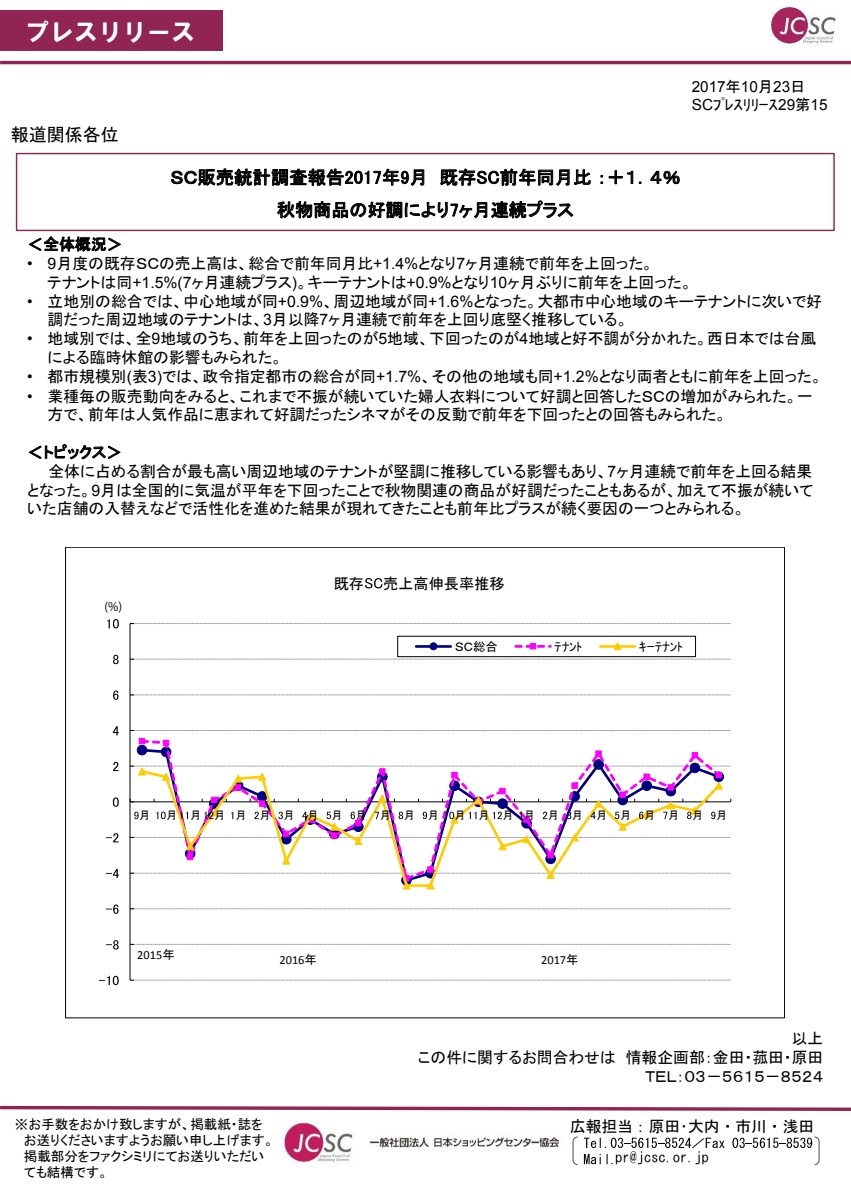
<style>
.page{position:relative;width:851px;height:1195px;background:#fff}
.page>*{position:absolute;margin:0;border:0;box-sizing:border-box;transform-origin:0 0}
.t1{font:24.3px "HG Soei Kakugothic UB";letter-spacing:.005em;color:#fff}
.t2{font:18.15px "MS P Gothic";letter-spacing:.01em;color:#000}
.t3{font:18px "MS P Gothic";color:#000}
.t4{font:15.9px/18.9px "MS P Gothic";color:#000}
.t5{font:15.9px "MS Gothic";letter-spacing:-.01em;color:#000}
.t6{font:15.3px "MS P Gothic";letter-spacing:-.005em;color:#000}
.t7{font:15.3px "Arial";letter-spacing:-.005em;color:#000}
.t8{font:15.15px "MS P Gothic";color:#000}
.t9{font:13.5px/16.2px "MS P Gothic";color:#000}
.t10{font:13.5px "MS Gothic";color:#000}
.t11{font:12.3px "Calibri";color:#000}
.t12{font:12.3px "MS P Gothic";color:#000}
.t13{font:12px "Koz Go Pr 6 N";color:#000}
.t14{font:11.1px "MS P Gothic";letter-spacing:1.175em;color:#000}
.s1{font-family:"MS P Gothic"}
.s2{font-family:"Arial"}
.s3{font-size:18px}
.s4{font-family:"MS Gothic"}
</style>
<div class="page">
<hr style="left:0;top:61px;width:850px;height:3px;background:#902452">
<img style="left:771px;top:7px;width:64px;height:36px">
<svg style="left:0;top:1105px;width:850px;height:6px"></svg>
<div style="left:0;top:10px;width:222px;height:41px;background:#902452"></div>
<div style="left:16px;top:153px;width:818px;height:78px;border:1px solid #902452"></div>
<svg style="left:171px;top:168px;width:253px;height:18px"></svg>
<svg style="left:440px;top:168px;width:151px;height:18px"></svg>
<svg style="left:600px;top:175px;width:2px;height:9px"></svg>
<svg style="left:608px;top:170px;width:25px;height:14px"></svg>
<svg style="left:650px;top:171px;width:29px;height:13px"></svg>
<svg style="left:277px;top:200px;width:296px;height:19px"></svg>
<svg style="left:28px;top:236px;width:93px;height:16px"></svg>
<svg style="left:28px;top:444px;width:93px;height:15px"></svg>
<img style="left:282px;top:1119px;width:278px;height:45px">
<svg style="left:572px;top:1136px;width:248px;height:29px"></svg>
<hr style="left:130px;top:623px;width:1px;height:357px;background:#000">
<svg style="left:130px;top:980px;width:600px;height:1px"></svg>
<svg style="left:131px;top:944px;width:599px;height:1px"></svg>
<svg style="left:130px;top:908px;width:600px;height:1px"></svg>
<svg style="left:131px;top:730px;width:599px;height:1px"></svg>
<svg style="left:130px;top:695px;width:600px;height:1px"></svg>
<svg style="left:130px;top:659px;width:600px;height:1px"></svg>
<svg style="left:131px;top:623px;width:599px;height:1px"></svg>
<div style="left:137px;top:745px;width:10px;height:10px;border:1px solid #000080;border-radius:50%"></div>
<svg style="left:139px;top:738px;width:583px;height:28px"></svg>
<svg style="left:139px;top:738px;width:6px;height:6px"></svg>
<svg style="left:163px;top:740px;width:6px;height:6px"></svg>
<svg style="left:595px;top:750px;width:6px;height:7px"></svg>
<svg style="left:691px;top:752px;width:6px;height:6px"></svg>
<svg style="left:99px;top:976px;width:20px;height:9px"></svg>
<svg style="left:106px;top:940px;width:13px;height:9px"></svg>
<svg style="left:106px;top:904px;width:12px;height:10px"></svg>
<svg style="left:106px;top:869px;width:13px;height:9px"></svg>
<svg style="left:106px;top:833px;width:13px;height:9px"></svg>
<svg style="left:113px;top:797px;width:6px;height:10px"></svg>
<svg style="left:113px;top:762px;width:5px;height:9px"></svg>
<svg style="left:113px;top:726px;width:6px;height:9px"></svg>
<svg style="left:113px;top:690px;width:5px;height:10px"></svg>
<svg style="left:113px;top:655px;width:6px;height:9px"></svg>
<svg style="left:107px;top:619px;width:12px;height:9px"></svg>
<svg style="left:130px;top:766px;width:601px;height:124px"></svg>
<svg style="left:365px;top:578px;width:17px;height:10px"></svg>
<div style="left:397px;top:636px;width:298px;height:21px;background:#fff;border:1px solid #000"></div>
<hr style="left:416px;top:645px;width:34px;height:3px;background:#000080">
<div style="left:430px;top:643px;width:7px;height:7px;background:#000080;border-radius:50%"></div>
<div style="left:429px;top:642px;width:8px;height:8px;border:1px solid #000080;border-radius:50%"></div>
<svg style="left:515px;top:645px;width:35px;height:3px"></svg>
<svg style="left:529px;top:643px;width:7px;height:6px"></svg>
<hr style="left:600px;top:645px;width:34px;height:3px;background:#fc0">
<svg style="left:612px;top:642px;width:10px;height:9px"></svg>
<h1 class="t1" style="left:25px;top:20px;width:172px">プレスリリース</h1>
<p class="t3" style="left:11px;top:125px;width:110px">報道関係各位</p>
<p class="t7" style="left:691px;top:76px;width:115px">2017<span class="s1">年</span>10<span class="s1">月</span>23<span class="s1">日</span></p>
<p class="t6" style="left:691px;top:97px;width:137px"><span class="s2">SC</span>ﾌﾟﾚｽﾘﾘｰｽ<span class="s2">29</span>第<span class="s2">15</span></p>
<p class="t2" style="left:170px;top:168px;width:176px">ＳＣ販売統計調査報告</p>
<p class="t2" style="left:382px;top:168px;width:96px">年月 既存</p>
<p class="t2" style="left:499px;top:168px;width:182px">前年同月比：＋１．４<span class="s3">％</span></p>
<p class="t3" style="left:277px;top:201px;width:298px">秋物商品の好調によりヶ月連続プラス</p>
<p class="t4" style="left:27px;top:235px;width:97px">＜全体概況＞</p>
<p class="t4" style="left:48px;top:253px;width:646px;text-indent:-20px"><span class="s2">• 9</span>月度の既存ＳＣの売上高は、総合で前年同月比<span class="s2">+1.4%</span>となり<span class="s2">7</span>ヶ月連続で前年を上回った。<br>テナントは同<span class="s2">+1.5%(7</span>ヶ月連続プラス<span class="s2">)</span>。キーテナントは<span class="s2">+0.9%</span>となり<span class="s2">10</span>ヶ月ぶりに前年を上回った。</p>
<p class="t4" style="left:48px;top:291px;width:775px;text-indent:-20px"><span class="s2">•</span> 立地別の総合では、中心地域が同<span class="s2">+0.9%</span>、周辺地域が同<span class="s2">+1.6%</span>となった。大都市中心地域のキーテナントに次いで好調だった周辺地域のテナントは、<span class="s2">3</span>月以降<span class="s2">7</span>ヶ月連続で前年を上回り底堅く推移している。</p>
<p class="t4" style="left:48px;top:329px;width:770px;text-indent:-20px"><span class="s2">•</span> 地域別では、全<span class="s2">9</span>地域のうち、前年を上回ったのが<span class="s2">5</span>地域、下回ったのが<span class="s2">4</span>地域と好不調が分かれた。西日本では台風による臨時休館の影響もみられた。</p>
<p class="t4" style="left:27px;top:367px;width:796px"><span class="s2">•</span> 都市規模別<span class="s2">(</span>表<span class="s2">3)</span>では、政令指定都市の総合が同<span class="s2">+1.7%</span>、その他の地域も同<span class="s2">+1.2%</span>となり両者ともに前年を上回った。</p>
<p class="t4" style="left:48px;top:387px;width:766px;line-height:18.1px;text-indent:-20px"><span class="s2">•</span> 業種毎の販売動向をみると、これまで不振が続いていた婦人衣料について好調と回答したＳＣの増加がみられた。一方で、前年は人気作品に恵まれて好調だったシネマがその反動で前年を下回ったとの回答もみられた。</p>
<p class="t4" style="left:27px;top:442px;width:96px">＜トピックス＞</p>
<p class="t4" style="left:48px;top:461px;width:765px">全体に占める割合が最も高い周辺地域のテナントが堅調に推移している影響もあり、<span class="s2">7</span>ヶ月連続で前年を上回る結果</p>
<p class="t4" style="left:27px;top:480px;width:787px">となった。<span class="s2">9</span>月は全国的に気温が平年を下回ったことで秋物関連の商品が好調だったこともあるが、加えて不振が続いて</p>
<p class="t4" style="left:27px;top:499px;width:719px">いた店舗の入替えなどで活性化を進めた結果が現れてきたことも前年比プラスが続く要因の一つとみられる。</p>
<p class="t13" style="left:104px;top:600px;width:19px">(%)</p>
<p class="t8" style="left:333px;top:575px;width:32px">既存</p>
<p class="t8" style="left:383px;top:575px;width:123px">売上高伸長率推移</p>
<p class="t12" style="left:454px;top:640px;width:45px">ＳＣ総合</p>
<p class="t12" style="left:554px;top:640px;width:29px">ﾃﾅﾝﾄ</p>
<p class="t12" style="left:638px;top:640px;width:45px">ｷｰﾃﾅﾝﾄ</p>
<p class="t14" style="left:139px;top:810px;width:13px">月</p>
<p class="t14" style="left:166px;top:810px;width:274px">月月月月月月月月月月月月</p>
<p class="t14" style="left:454px;top:810px;width:274px">月月月月月月月月月月月月</p>
<p class="t11" style="left:137px;top:947px;width:39px">2015<span class="s1">年</span></p>
<p class="t11" style="left:279px;top:953px;width:39px">2016<span class="s1">年</span></p>
<p class="t11" style="left:541px;top:953px;width:39px">2017<span class="s1">年</span></p>
<p class="t4" style="left:418px;top:1028px;width:407px;text-align:right">以上<br>この件に関するお問合わせは 情報企画部：金田・菰田・原田<br>ＴＥＬ：０３－５６１５－８５２４</p>
<p class="t9" style="left:24px;top:1116px;width:251px;text-indent:-9px"><span class="s4">※</span>お手数をおかけ致しますが、掲載紙・誌をお送りくださいますようお願い申し上げます。掲載部分をファクシミリにてお送りいただいても結構です。</p>
<p class="t5" style="left:569px;top:1118px;width:246px">広報担当：原田･大内・市川・浅田</p>
<p class="t10" style="left:691px;top:1136px;width:15px">／</p>
</div>
